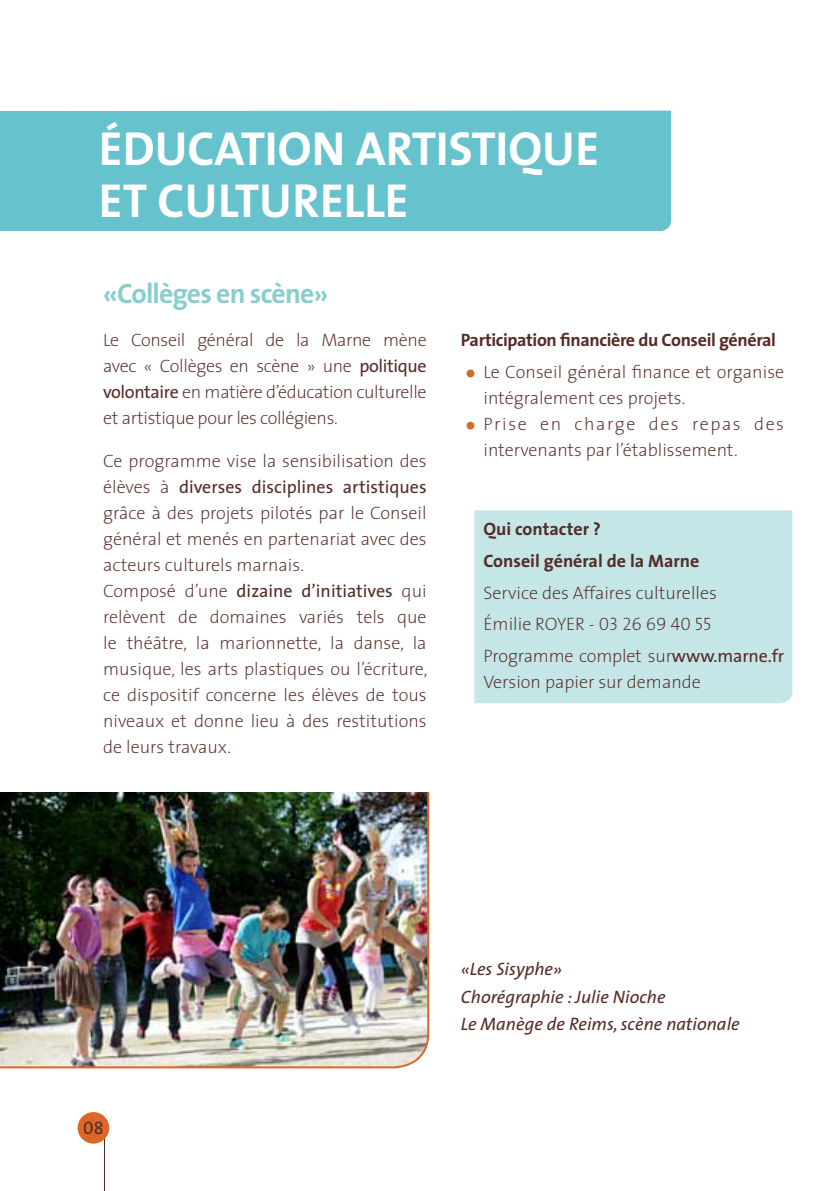
<style>
.page{position:relative;width:840px;height:1191px;background:#fff}
.page>*{position:absolute;margin:0;border:0;box-sizing:border-box;transform-origin:0 0}
.t1{font:48px/52px "The Sans Bold Caps";letter-spacing:-.005em;color:#fff}
.t2{font:700 28px "The Sans";letter-spacing:-.03em;color:#89cdcf}
.t3{font:200 18px/26px "The Sans";color:#572b27}
.t4{font:italic 18px/27.2px "The Sans";color:#572b27}
.t5{font:700 18px "The Sans";letter-spacing:-.02em;color:#572b27}
.t6{font:700 18px/31.6px "The Sans";color:#572b27}
.t7{font:18px "The Sans Caps";color:#572b27}
.s1{font-weight:400}
.s2{font-family:"The Sans Extra Light Caps";font-weight:400}
</style>
<div class="page">
<div style="left:474px;top:510px;width:319px;height:193px;background:#c4e6e7"></div>
<div style="left:0;top:110px;width:670px;height:121px;background:#66c2cc"></div>
<hr style="left:104px;top:1123px;width:1px;height:68px;background:#572b27">
<div style="left:78px;top:1112px;width:31px;height:31px;background:#dc672a;border-radius:50%"></div>
<div style="left:466px;top:369px;width:8px;height:8px;background:#dc672a;border-radius:50%"></div>
<div style="left:466px;top:422px;width:8px;height:7px;background:#dc672a;border-radius:50%"></div>
<img style="left:0;top:792px;width:430px;height:277px">
<h1 class="t1" style="left:99px;top:123px;width:470px">ÉDUCATION ARTISTIQUE<br>ET CU LTURE LLE</h1>
<h2 class="t2" style="left:103px;top:275px;width:226px">«Collèges en scène»</h2>
<p class="t3" style="left:103px;top:327px;width:325px;text-align:justify">Le Conseil général de la Marne mène avec « Collèges en scène » une <span class="s1">politique volontaire</span> en matière d’éducation culturelle et artistique pour les collégiens.</p>
<p class="t3" style="left:103px;top:448px;width:326px">Ce programme vise la sensibilisation des élèves à <span class="s1">diverses disciplines artistiques </span>grâce à des projets pilotés par le Conseil général et menés en partenariat avec des acteurs culturels marnais.<br>Composé d’une <span class="s1">dizaine d’initiatives</span> qui relèvent de domaines variés tels que le théâtre, la marionnette, la danse, la musique, les arts plastiques ou l’écriture, ce dispositif concerne les élèves de tous niveaux et donne lieu à des restitutions de leurs travaux.</p>
<p class="t5" style="left:460px;top:329px;width:316px">Participation financière du Conseil général</p>
<p class="t3" style="left:483px;top:359px;width:302px;text-indent:-17px">• Le Conseil général finance et organise intégralement ces projets.</p>
<p class="t3" style="left:483px;top:411px;width:302px;text-indent:-17px">• Prise en charge des repas des intervenants par l’établissement.</p>
<p class="t6" style="left:483px;top:513px;width:217px">Qui contacter ?<br>Conseil général de la Marne</p>
<p class="t3" style="left:483px;top:577px;width:302px;line-height:31.6px">Service des Affaires culturelles<br>émilie ROYER - <span class="s2">03 26 69 40 55<br></span>Programme complet sur<span class="s1">www.marne.fr</span></p>
<p class="t3" style="left:483px;top:669px;width:219px">Version papier sur demande</p>
<p class="t7" style="left:83px;top:1116px;width:22px">08</p>
<p class="t4" style="left:460px;top:956px;width:280px">«Les Sisyphe»<br>Chorégraphie : Julie Nioche<br>Le Manège de Reims, scène nationale</p>
</div>
